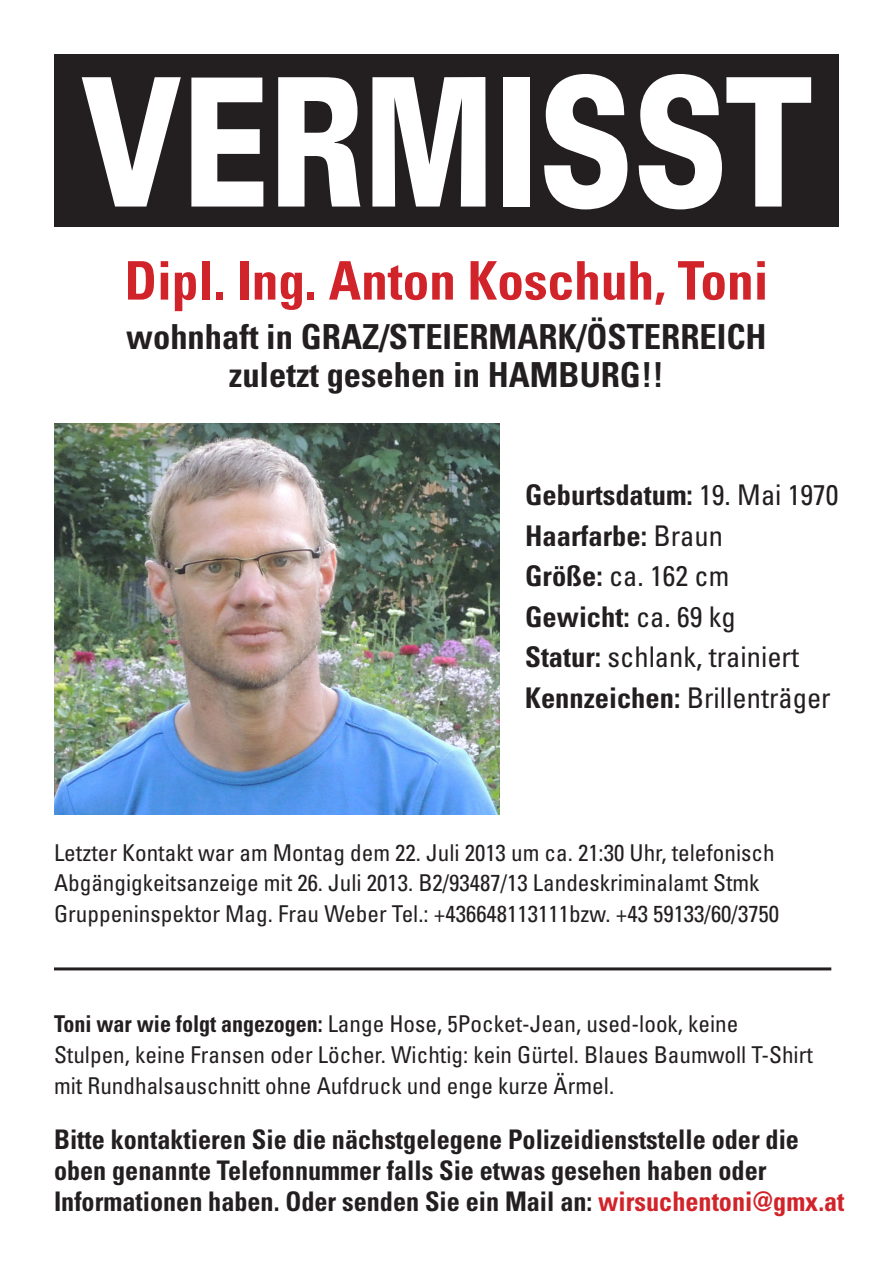
<style>
.page{position:relative;width:893px;height:1263px;background:#fff}
.page>*{position:absolute;margin:0;border:0;box-sizing:border-box;transform-origin:0 0}
.t1{font:900 179.1px "Univers";color:#fff;scale:.73 1}
.t2{font:700 condensed 53.25px "Univers";color:#d1232a}
.t3{font:700 condensed 34.5px/37.5px "Univers";color:#231f20;text-align:center}
.t4{font:condensed 28.5px/40.5px "Univers";color:#231f20}
.t5{font:700 condensed 27px/30.9px "Univers";color:#231f20}
.t6{font:condensed 23.25px/30.9px "Univers";color:#231f20}
.s1{font-weight:700}
.s2{color:#d1232a}
</style>
<div class="page">
<img style="left:54px;top:423px;width:446px;height:391px">
<div style="left:54px;top:54px;width:785px;height:172px;background:#231f20"></div>
<hr style="left:54px;top:967px;width:777px;height:3px;background:#231f20">
<h1 class="t1" style="left:81px;top:30px;width:1004px">VERMISST</h1>
<h2 class="t2" style="left:125px;top:248px;width:645px">Dipl. Ing. Anton Koschuh, Toni</h2>
<h3 class="t3" style="left:126px;top:318px;width:642px">wohnhaft in GRAZ/STEIERMARK/ÖSTERREICH zuletzt gesehen in HAMBURG!!</h3>
<p class="t4" style="left:525px;top:475px;width:315px"><span class="s1">Geburtsdatum:</span> 19. Mai 1970<br><span class="s1">Haarfarbe:</span> Braun<br><span class="s1">Größe:</span> ca. 162 cm<br><span class="s1">Gewicht:</span> ca. 69 kg<br><span class="s1">Statur:</span> schlank, trainiert<br><span class="s1">Kennzeichen:</span> Brillenträger</p>
<p class="t6" style="left:54px;top:836px;width:727px">Letzter Kontakt war am Montag dem 22. Juli 2013 um ca. 21:30 Uhr, telefonisch<br>Abgängigkeitsanzeige mit 26. Juli 2013. B2/93487/13 Landeskriminalamt Stmk<br>Gruppeninspektor Mag. Frau Weber Tel.: +436648113111bzw. +43 59133/60/3750</p>
<p class="t6" style="left:54px;top:1008px;width:760px"><span class="s1">Toni war wie folgt angezogen:</span> Lange Hose, 5Pocket-Jean, used-look, keine<br>Stulpen, keine Fransen oder Löcher. Wichtig: kein Gürtel. Blaues Baumwoll T-Shirt mit Rundhalsauschnitt ohne Aufdruck und enge kurze Ärmel.</p>
<p class="t5" style="left:54px;top:1124px;width:792px">Bitte kontaktieren Sie die nächstgelegene Polizeidienststelle oder die oben genannte Telefonnummer falls Sie etwas gesehen haben oder<br>Informationen haben. Oder senden Sie ein Mail an: <span class="s2">wirsuchentoni@gmx.at</span></p>
</div>
